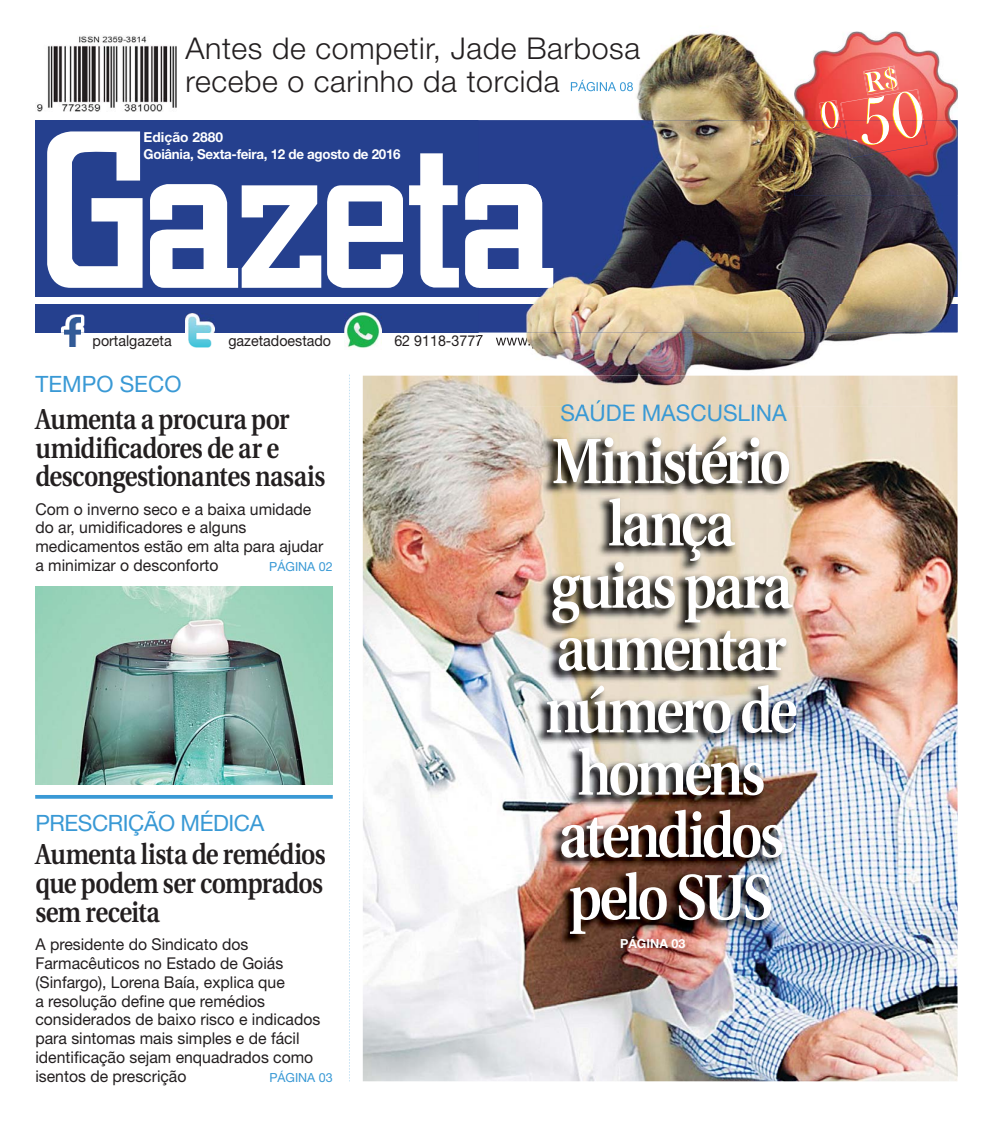
<style>
.page{position:relative;width:993px;height:1124px;background:#fff}
.page>*{position:absolute;margin:0;border:0;box-sizing:border-box;transform-origin:0 0}
.t1{font:600 63.75px/62.2px "Utopia";letter-spacing:-.055em;color:#fff;text-align:center;scale:.85 1}
.t2{font:300 30px/32.5px "Helvetica Neue";letter-spacing:.02em;color:#231f20}
.t3{font:600 28.88px/28.8px "Utopia";letter-spacing:-.02em;color:#231f20;scale:.85 1}
.t4{font:22.5px "Helvetica Neue";color:#3999d5}
.t5{font:22.5px "Helvetica Neue";letter-spacing:-.02em;color:#3999d5}
.t6{font:16.25px/18.8px "Helvetica Neue";color:#231f20}
.t7{font:15px "Helvetica Neue";color:#231f20;scale:.95 1}
.t8{font:700 13.75px/16.5px "Helvetica Neue";letter-spacing:-.02em;color:#fff}
.t9{font:12.5px "Helvetica Neue";color:#3999d5}
.t10{font:700 12.5px "Helvetica Neue";color:#fff}
</style>
<div class="page">
<img style="left:362px;top:375px;width:595px;height:706px">
<img style="left:534px;top:433px;width:264px;height:513px">
<div style="left:35px;top:120px;width:922px;height:212px;background:#25408e"></div>
<svg style="left:47px;top:131px;width:95px;height:157px"></svg>
<svg style="left:465px;top:185px;width:13px;height:103px"></svg>
<svg style="left:150px;top:184px;width:171px;height:104px"></svg>
<svg style="left:327px;top:185px;width:76px;height:103px"></svg>
<svg style="left:409px;top:153px;width:50px;height:134px"></svg>
<div style="left:35px;top:297px;width:922px;height:6px;background:#fff"></div>
<img style="left:61px;top:314px;width:23px;height:21px">
<img style="left:65px;top:318px;width:16px;height:29px">
<img style="left:185px;top:313px;width:29px;height:35px">
<img style="left:344px;top:312px;width:37px;height:36px">
<img style="left:37px;top:36px;width:139px;height:76px">
<img style="left:571px;top:33px;width:223px;height:87px">
<img style="left:942px;top:88px;width:16px;height:319px">
<img style="left:478px;top:332px;width:464px;height:43px">
<img style="left:478px;top:375px;width:479px;height:32px">
<img style="left:561px;top:400px;width:225px;height:7px">
<img style="left:478px;top:120px;width:348px;height:212px">
<img style="left:826px;top:195px;width:131px;height:137px">
<img style="left:478px;top:184px;width:75px;height:104px">
<img style="left:478px;top:297px;width:479px;height:6px">
<svg style="left:478px;top:335px;width:4px;height:10px"></svg>
<img style="left:610px;top:335px;width:49px;height:13px">
<img style="left:495px;top:335px;width:115px;height:13px">
<img style="left:794px;top:32px;width:163px;height:88px">
<img style="left:794px;top:120px;width:163px;height:75px">
<img style="left:818px;top:103px;width:1px;height:17px">
<svg style="left:820px;top:110px;width:20px;height:19px"></svg>
<img style="left:819px;top:100px;width:19px;height:20px">
<img style="left:820px;top:101px;width:1px;height:19px">
<img style="left:821px;top:101px;width:16px;height:28px">
<img style="left:822px;top:120px;width:17px;height:10px">
<img style="left:822px;top:120px;width:15px;height:8px">
<img style="left:840px;top:89px;width:83px;height:31px">
<img style="left:926px;top:120px;width:1px;height:24px">
<img style="left:841px;top:90px;width:81px;height:30px">
<img style="left:865px;top:95px;width:1px;height:25px">
<img style="left:897px;top:91px;width:25px;height:29px">
<img style="left:866px;top:92px;width:55px;height:28px">
<img style="left:844px;top:120px;width:82px;height:38px">
<img style="left:849px;top:120px;width:72px;height:38px">
<img style="left:897px;top:66px;width:1px;height:23px">
<img style="left:863px;top:66px;width:34px;height:29px">
<img style="left:863px;top:67px;width:33px;height:26px">
<img style="left:864px;top:67px;width:33px;height:25px">
<img style="left:864px;top:68px;width:32px;height:24px">
<img style="left:570px;top:80px;width:62px;height:11px">
<img style="left:35px;top:586px;width:298px;height:198px">
<svg style="left:35px;top:795px;width:298px;height:3px"></svg>
<svg style="left:349px;top:374px;width:1px;height:707px"></svg>
<h2 class="t2" style="left:185px;top:35px;width:456px">Antes de competir, Jade Barbosa recebe o carinho da torcida</h2>
<p class="t8" style="left:144px;top:130px;width:258px">Edição 2880<br>Goiânia, Sexta-feira, 12 de agosto de 2016</p>
<p class="t7" style="left:92px;top:335px;width:85px">portalgazeta</p>
<p class="t7" style="left:228px;top:335px;width:110px">gazetadoestado</p>
<h3 class="t4" style="left:35px;top:376px;width:147px">TEMPO SECO</h3>
<h3 class="t3" style="left:35px;top:407px;width:342px">Aumenta a procura por umidificadores de ar e descongestionantes nasais</h3>
<p class="t6" style="left:35px;top:501px;width:289px">Com o inverno seco e a baixa umidade do ar, umidificadores e alguns medicamentos estão em alta para ajudar a minimizar o desconforto</p>
<p class="t9" style="left:269px;top:562px;width:65px">PÁGINA 02</p>
<h3 class="t5" style="left:35px;top:814px;width:230px">PRESCRIÇÃO MÉDICA</h3>
<h3 class="t3" style="left:35px;top:842px;width:343px;text-align:justify">Aumenta lista de remédios que podem ser comprados sem receita</h3>
<p class="t6" style="left:35px;top:936px;width:286px">A presidente do Sindicato dos Farmacêuticos no Estado de Goiás (Sinfargo), Lorena Baía, explica que<br>a resolução define que remédios considerados de baixo risco e indicados para sintomas mais simples e de fácil identificação sejam enquadrados como isentos de prescrição</p>
<p class="t9" style="left:269px;top:1072px;width:65px">PÁGINA 03</p>
<h3 class="t4" style="left:560px;top:404px;width:228px">SAÚDE MASCUSLINA</h3>
<h1 class="t1" style="left:545px;top:436px;width:298px">Ministério lança guias para aumentar número de homens atendidos pelo SUS</h1>
<p class="t10" style="left:619px;top:938px;width:67px">PÁGINA 03</p>
</div>
